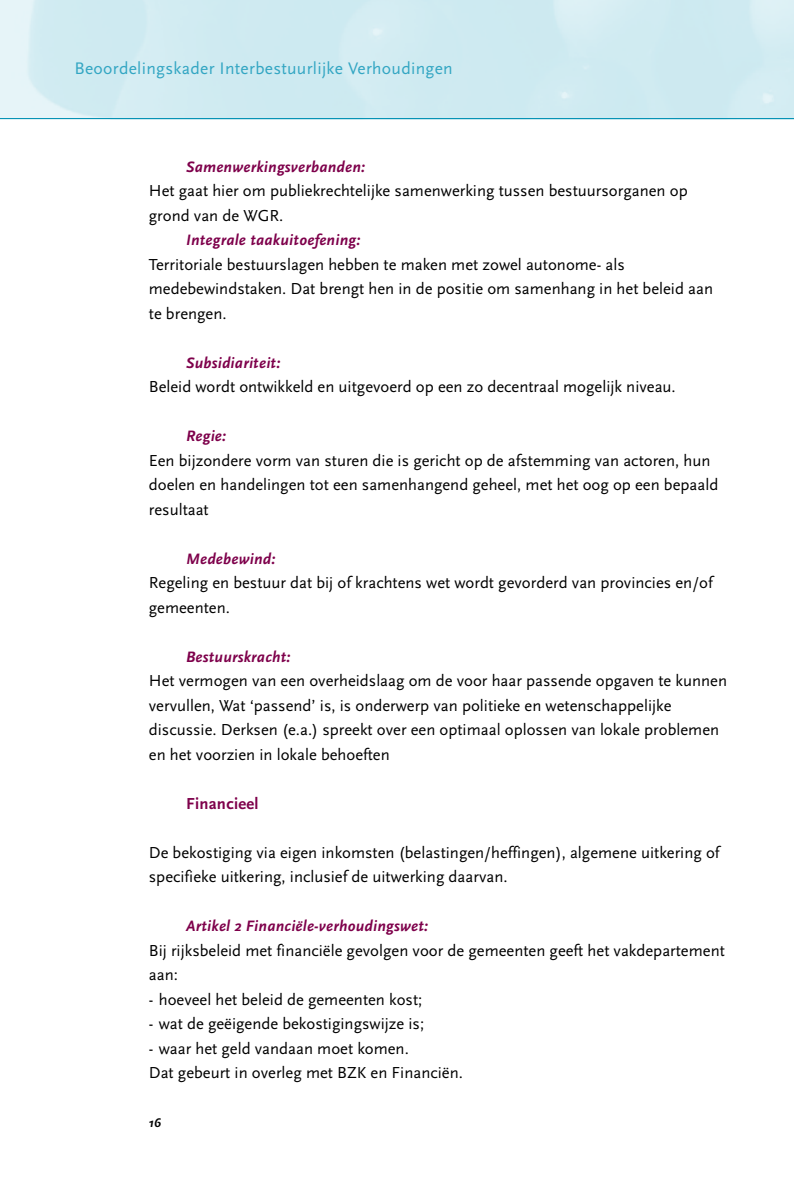
<style>
.page{position:relative;width:794px;height:1191px;background:#fff}
.page>*{position:absolute;margin:0;border:0;box-sizing:border-box;transform-origin:0 0}
.t1{font:17.5px "Scala Sans";letter-spacing:.015em;color:#33a6c3}
.t2{font:16.62px/24.5px "Scala Sans";color:#000}
.t3{font:700 16.62px "Scala Sans";letter-spacing:.015em;color:#7e004b}
.t4{font:italic 700 15.75px "Scala Sans";letter-spacing:.015em;color:#7e004b}
.t5{font:italic 700 13.12px "Scala Sans";color:#000}
</style>
<div class="page">
<hr style="left:0;top:118px;width:794px;height:1px;background:#0090b3">
<p class="t1" style="left:74px;top:62px;width:380px">Beoordelingskader Interbestuurlijke Verhoudingen</p>
<p class="t4" style="left:186px;top:161px;width:180px">Samenwerkingsverbanden:</p>
<p class="t2" style="left:149px;top:180px;width:540px">Het gaat hier om publiekrechtelijke samenwerking tussen bestuursorganen op grond van de WGR.</p>
<p class="t4" style="left:186px;top:235px;width:176px">Integrale taakuitoefening:</p>
<p class="t2" style="left:149px;top:254px;width:566px">Territoriale bestuurslagen hebben te maken met zowel autonome- als medebewindstaken. Dat brengt hen in de positie om samenhang in het beleid aan te brengen.</p>
<p class="t4" style="left:186px;top:357px;width:96px">Subsidiariteit:</p>
<p class="t2" style="left:149px;top:376px;width:528px">Beleid wordt ontwikkeld en uitgevoerd op een zo decentraal mogelijk niveau.</p>
<p class="t4" style="left:186px;top:431px;width:42px">Regie:</p>
<p class="t2" style="left:149px;top:450px;width:571px">Een bijzondere vorm van sturen die is gericht op de afstemming van actoren, hun doelen en handelingen tot een samenhangend geheel, met het oog op een bepaald resultaat</p>
<p class="t4" style="left:186px;top:553px;width:91px">Medebewind:</p>
<p class="t2" style="left:149px;top:572px;width:565px">Regeling en bestuur dat bij of krachtens wet wordt gevorderd van provincies en/of gemeenten.</p>
<p class="t4" style="left:186px;top:651px;width:106px">Bestuurskracht:</p>
<p class="t2" style="left:149px;top:670px;width:580px">Het vermogen van een overheidslaag om de voor haar passende opgaven te kunnen vervullen, Wat ‘passend’ is, is onderwerp van politieke en wetenschappelijke discussie. Derksen (e.a.) spreekt over een optimaal oplossen van lokale problemen en het voorzien in lokale behoeften</p>
<p class="t3" style="left:186px;top:798px;width:74px">Financieel</p>
<p class="t2" style="left:149px;top:842px;width:572px">De bekostiging via eigen inkomsten (belastingen/heffingen), algemene uitkering of specifieke uitkering, inclusief de uitwerking daarvan.</p>
<p class="t4" style="left:186px;top:921px;width:243px">Artikel 2 Financiële-verhoudingswet:</p>
<p class="t2" style="left:149px;top:940px;width:577px">Bij rijksbeleid met financiële gevolgen voor de gemeenten geeft het vakdepartement aan:</p>
<p class="t2" style="left:149px;top:989px;width:275px">- hoeveel het beleid de gemeenten kost;</p>
<p class="t2" style="left:149px;top:1013px;width:277px">- wat de geëigende bekostigingswijze is;</p>
<p class="t2" style="left:149px;top:1038px;width:315px">- waar het geld vandaan moet komen.<br>Dat gebeurt in overleg met BZK en Financiën.</p>
<p class="t5" style="left:149px;top:1118px;width:14px">16</p>
</div>
